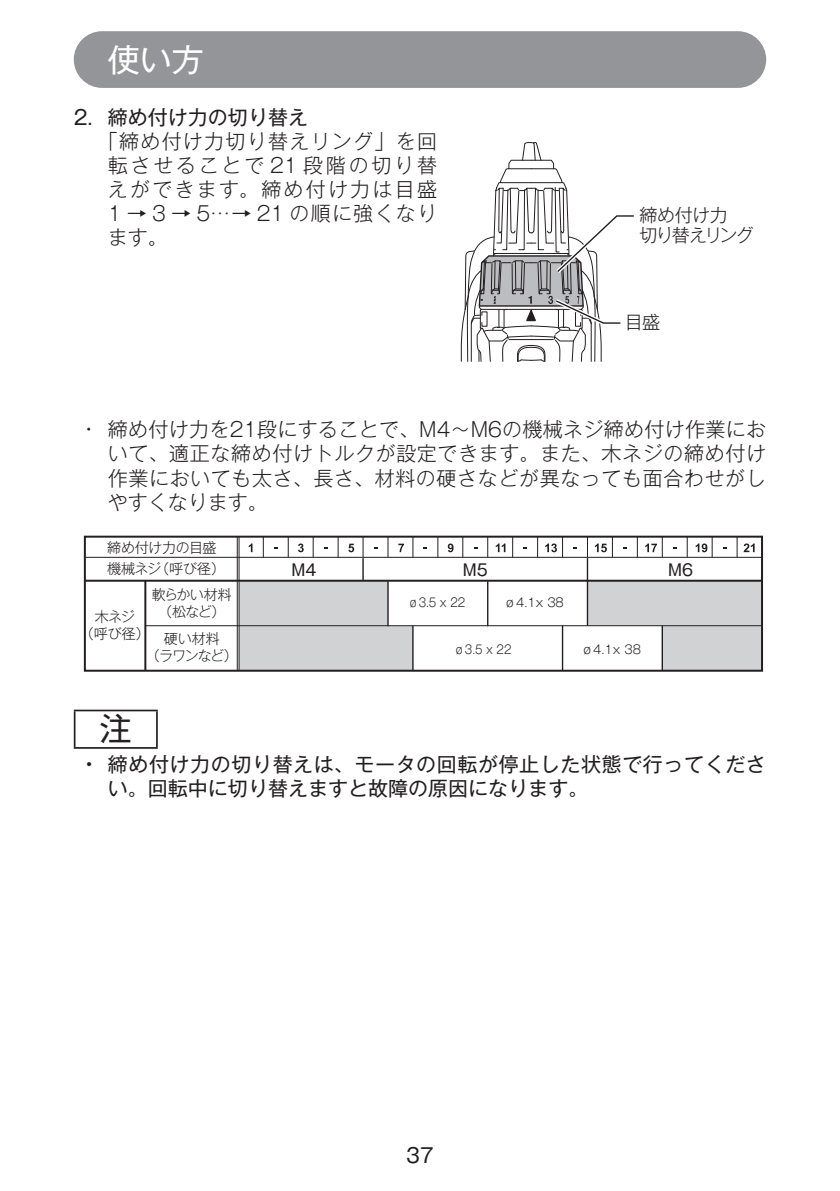
<style>
.page{position:relative;width:840px;height:1191px;background:#fff}
.page>*{position:absolute;margin:0;border:0;box-sizing:border-box;transform-origin:0 0}
.t1{font:32px "Gothic MB101 Pro";color:#fff}
.t2{font:32px "Gothic MB101 Pro";color:#231f20}
.t3{font:300 20px/24px "Gothic MB101 Pro";letter-spacing:.03em;color:#231f20;text-align:justify}
.t4{font:20px/24px "Gothic MB101 Pro";letter-spacing:.03em;color:#231f20}
.t5{font:20px "Gothic MB101 Pro";color:#231f20}
.t6{font:300 18px/20px "Gothic MB101 Pro";letter-spacing:-.07em;color:#231f20}
.t7{font:300 18px "Gothic MB101 Pro";letter-spacing:-.045em;color:#231f20}
.t8{font:16px "Gothic MB101 Pro";color:#231f20}
.t9{font:300 14px/16.8px "Gothic MB101 Pro";letter-spacing:-.035em;color:#231f20;text-align:center}
.t10{font:300 14px/16.8px "Gothic MB101 Pro";letter-spacing:-.07em;color:#231f20;text-align:center}
.t11{font:300 12px "Gothic MB101 Pro";color:#231f20;scale:.9 1}
.t12{font:300 12px "Gothic MB101 Pro";color:#231f20}
.s1{font-weight:500}
</style>
<div class="page">
<div style="left:74px;top:31px;width:691px;height:57px;background:#939598;border-radius:28px"></div>
<div style="left:239px;top:626px;width:173px;height:44px;background:#d1d2d4"></div>
<div style="left:239px;top:581px;width:149px;height:45px;background:#d1d2d4"></div>
<svg style="left:587px;top:582px;width:172px;height:86px"></svg>
<div style="left:84px;top:535px;width:678px;height:136px;border:2px solid #231f20"></div>
<hr style="left:236px;top:536px;width:1px;height:134px;background:#231f20">
<hr style="left:238px;top:536px;width:1px;height:134px;background:#231f20">
<hr style="left:85px;top:580px;width:676px;height:2px;background:#231f20">
<hr style="left:144px;top:581px;width:2px;height:89px;background:#231f20">
<hr style="left:145px;top:625px;width:616px;height:1px;background:#231f20">
<hr style="left:85px;top:557px;width:676px;height:1px;background:#231f20">
<hr style="left:586px;top:558px;width:2px;height:67px;background:#231f20">
<hr style="left:412px;top:625px;width:1px;height:45px;background:#231f20">
<hr style="left:561px;top:625px;width:2px;height:45px;background:#231f20">
<hr style="left:661px;top:625px;width:1px;height:45px;background:#231f20">
<hr style="left:486px;top:581px;width:2px;height:45px;background:#231f20">
<hr style="left:387px;top:581px;width:1px;height:45px;background:#231f20">
<svg style="left:263px;top:536px;width:1px;height:21px"></svg>
<svg style="left:287px;top:536px;width:1px;height:21px"></svg>
<svg style="left:312px;top:536px;width:1px;height:21px"></svg>
<svg style="left:337px;top:536px;width:1px;height:21px"></svg>
<svg style="left:362px;top:536px;width:1px;height:44px"></svg>
<svg style="left:387px;top:536px;width:1px;height:21px"></svg>
<svg style="left:412px;top:536px;width:1px;height:21px"></svg>
<svg style="left:437px;top:536px;width:1px;height:21px"></svg>
<svg style="left:462px;top:536px;width:1px;height:21px"></svg>
<svg style="left:487px;top:536px;width:1px;height:21px"></svg>
<svg style="left:512px;top:536px;width:1px;height:21px"></svg>
<svg style="left:537px;top:536px;width:1px;height:21px"></svg>
<svg style="left:636px;top:536px;width:1px;height:21px"></svg>
<svg style="left:686px;top:536px;width:1px;height:21px"></svg>
<svg style="left:736px;top:536px;width:1px;height:21px"></svg>
<svg style="left:248px;top:543px;width:4px;height:9px"></svg>
<svg style="left:298px;top:543px;width:5px;height:9px"></svg>
<svg style="left:348px;top:543px;width:6px;height:9px"></svg>
<svg style="left:398px;top:543px;width:6px;height:9px"></svg>
<svg style="left:447px;top:543px;width:6px;height:9px"></svg>
<svg style="left:495px;top:543px;width:10px;height:9px"></svg>
<svg style="left:545px;top:536px;width:17px;height:21px"></svg>
<svg style="left:594px;top:536px;width:18px;height:21px"></svg>
<svg style="left:645px;top:536px;width:17px;height:21px"></svg>
<svg style="left:695px;top:536px;width:17px;height:21px"></svg>
<svg style="left:743px;top:543px;width:11px;height:9px"></svg>
<hr style="left:74px;top:709px;width:84px;height:2px;background:#231f20">
<hr style="left:74px;top:711px;width:1px;height:36px;background:#231f20">
<hr style="left:156px;top:711px;width:2px;height:36px;background:#231f20">
<hr style="left:74px;top:747px;width:84px;height:2px;background:#231f20">
<svg style="left:460px;top:142px;width:174px;height:220px"></svg>
<h1 class="t1" style="left:108px;top:33px;width:97px">使い方</h1>
<p class="t5" style="left:74px;top:101px;width:236px">2. 締め付け力の切り替え</p>
<p class="t3" style="left:108px;top:127px;width:330px;text-indent:-10px">「締め付け力切り替えリング」を回転させることで 21 段階の切り替えができます。締め付け力は目盛1 → 3 → 5…→ 21 の順に強くなります。</p>
<p class="t6" style="left:639px;top:202px;width:116px">締め付け力<br>切り替えリング</p>
<p class="t7" style="left:624px;top:308px;width:37px">目盛</p>
<p class="t3" style="left:108px;top:415px;width:659px;text-indent:-23px">• 締め付け力を21段にすることで、M4〜 M6の機械ネジ締め付け作業において、適正な締め付けトルクが設定できます。また、木ネジの締め付け作業においても太さ、長さ、材料の硬さなどが異なっても面合わせがしやすくなります。</p>
<p class="t9" style="left:107px;top:534px;width:119px;line-height:21.6px;text-align:left">締め付け力の目盛機械ネジ（呼び径）</p>
<p class="t8" style="left:291px;top:556px;width:26px">M4</p>
<p class="t8" style="left:462px;top:556px;width:26px">M5</p>
<p class="t8" style="left:667px;top:556px;width:26px">M6</p>
<p class="t11" style="left:409px;top:592px;width:63px">ø 3.5 x 22</p>
<p class="t12" style="left:506px;top:592px;width:59px">ø 4.1x 38</p>
<p class="t11" style="left:455px;top:639px;width:63px">ø 3.5 x 22</p>
<p class="t12" style="left:583px;top:639px;width:59px">ø 4.1x 38</p>
<p class="t9" style="left:152px;top:584px;width:82px">軟らかい材料（松など）</p>
<p class="t10" style="left:146px;top:628px;width:93px">硬い材料<br>（ラワンなど）</p>
<p class="t9" style="left:80px;top:606px;width:72px">木ネジ<br>（呼び径）</p>
<h1 class="t2" style="left:100px;top:702px;width:33px">注</h1>
<p class="t4" style="left:108px;top:749px;width:659px;text-indent:-23px"><span class="s1">•</span> 締め付け力の切り替えは、モータの回転が停止した状態で行ってください。回転中に切り替えますと故障の原因になります。</p>
<p class="t5" style="left:406px;top:1139px;width:29px">37</p>
</div>
